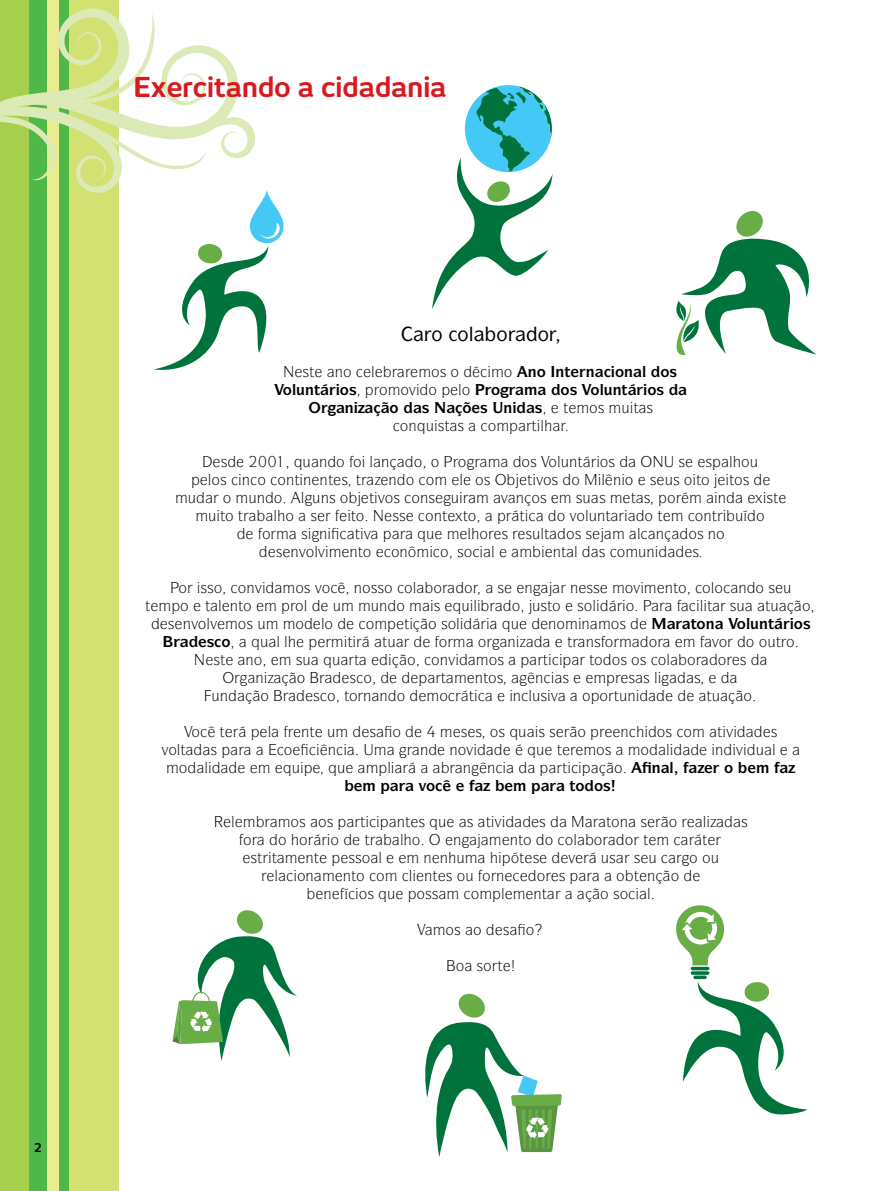
<style>
.page{position:relative;width:893px;height:1191px;background:#fff}
.page>*{position:absolute;margin:0;border:0;box-sizing:border-box;transform-origin:0 0}
.t1{font:700 27px "New June";color:#d71920}
.t2{font:500 19.5px "Itc Symbol";color:#000}
.t3{font:15px "Itc Symbol";color:#000}
.t4{font:700 15px "Itc Symbol";color:#000}
.t5{font:700 12px "New June";color:#000}
</style>
<div class="page">
<div style="left:0;top:0;width:84px;height:1191px;background:#50b848"></div>
<div style="left:0;top:0;width:29px;height:1191px;background:#a5cf4d"></div>
<div style="left:69px;top:0;width:50px;height:1191px;background:#d3e173"></div>
<div style="left:47px;top:0;width:12px;height:1191px;background:#eaec90"></div>
<svg style="left:432px;top:85px;width:120px;height:224px"></svg>
<svg style="left:676px;top:211px;width:140px;height:144px"></svg>
<svg style="left:0;top:8px;width:256px;height:185px"></svg>
<svg style="left:153px;top:189px;width:131px;height:181px"></svg>
<svg style="left:172px;top:905px;width:635px;height:252px"></svg>
<p class="t5" style="left:35px;top:1140px;width:9px">2</p>
<h1 class="t1" style="left:134px;top:72px;width:314px">Exercitando a cidadania</h1>
<h2 class="t2" style="left:431px;top:321px;width:78px">□ □● □</h2>
<p class="t3" style="left:371px;top:362px;width:5px">●</p>
<p class="t3" style="left:431px;top:362px;width:30px">□▲ □</p>
<p class="t3" style="left:504px;top:362px;width:92px">□ ■□ ■▼ ■</p>
<p class="t4" style="left:615px;top:361px;width:63px">□■ ● □▲</p>
<p class="t4" style="left:283px;top:379px;width:39px">□●◆■▼</p>
<p class="t3" style="left:379px;top:380px;width:60px">□□❖□</p>
<p class="t4" style="left:560px;top:379px;width:69px">□▲ □●◆■▼</p>
<p class="t3" style="left:589px;top:398px;width:65px">□▲ ◆▼ ▲</p>
<p class="t3" style="left:400px;top:416px;width:66px">□■❑◆ ▲▼ ▲</p>
<p class="t3" style="left:488px;top:416px;width:58px">□ ▼●</p>
<p class="t3" style="left:294px;top:452px;width:97px">❑◆■□ □ ●■</p>
<p class="t3" style="left:414px;top:452px;width:54px">□ □ □</p>
<p class="t3" style="left:522px;top:452px;width:95px">□▲ □●◆■▼ □▲</p>
<p class="t3" style="left:679px;top:452px;width:81px">▲ ▲ ●□◆</p>
<p class="t3" style="left:208px;top:470px;width:155px">●□▲ ■ □ □■▼ ■ ■▼ ▲ ▼</p>
<p class="t3" style="left:389px;top:470px;width:47px">■ □ □</p>
<p class="t3" style="left:459px;top:470px;width:33px">● □▲</p>
<p class="t3" style="left:527px;top:470px;width:54px">▼ ❖□▲ □</p>
<p class="t3" style="left:601px;top:470px;width:110px">● ■□ ▲ ◆▲ □▼□</p>
<p class="t3" style="left:729px;top:470px;width:22px">▼□▲</p>
<p class="t3" style="left:188px;top:488px;width:162px">◆ □ ◆■ □ ● ◆■▲ □</p>
<p class="t3" style="left:369px;top:488px;width:92px">▼ ❖□▲ □■▲ ◆</p>
<p class="t3" style="left:501px;top:488px;width:47px">❖■□▲</p>
<p class="t3" style="left:576px;top:488px;width:31px">▲◆ ▲</p>
<p class="t3" style="left:631px;top:488px;width:47px">▼ ▲ □</p>
<p class="t3" style="left:718px;top:488px;width:10px">■</p>
<p class="t3" style="left:208px;top:506px;width:37px">◆▼□ ▼</p>
<p class="t3" style="left:273px;top:506px;width:45px">● □ ▲</p>
<p class="t3" style="left:425px;top:506px;width:53px">□■▼ ▼□</p>
<p class="t3" style="left:520px;top:506px;width:93px">▼ □ ❖□●◆■▼</p>
<p class="t3" style="left:695px;top:506px;width:71px">□■▼ ◆ □</p>
<p class="t3" style="left:262px;top:524px;width:67px">□ ▲ ■</p>
<p class="t3" style="left:468px;top:524px;width:126px">● □ ▲ ▲◆●▼ □▲ ▲</p>
<p class="t3" style="left:688px;top:524px;width:38px">□▲ ■□</p>
<p class="t3" style="left:276px;top:542px;width:51px">▲ ■❖□●❖</p>
<p class="t3" style="left:350px;top:542px;width:23px">■▼□</p>
<p class="t3" style="left:440px;top:542px;width:34px">□ ▲□</p>
<p class="t3" style="left:491px;top:542px;width:5px">●</p>
<p class="t3" style="left:553px;top:542px;width:27px">■▼ ●</p>
<p class="t3" style="left:599px;top:542px;width:58px">▲ □ ◆■</p>
<p class="t3" style="left:178px;top:578px;width:85px">□ ▲▲□ □■❖</p>
<p class="t3" style="left:295px;top:578px;width:36px">□▲ ❖□</p>
<p class="t3" style="left:354px;top:578px;width:90px">■□▲▲□ □● □</p>
<p class="t3" style="left:524px;top:578px;width:10px">■</p>
<p class="t3" style="left:570px;top:578px;width:31px">■ ▲▲</p>
<p class="t3" style="left:665px;top:578px;width:128px">■▼□ □●□ ■ □ ▲ ◆</p>
<p class="t3" style="left:145px;top:596px;width:108px">▼ □ ▼●■▼□</p>
<p class="t3" style="left:333px;top:596px;width:74px">◆ ◆■ □</p>
<p class="t3" style="left:434px;top:596px;width:45px">▲ ❑◆●</p>
<p class="t3" style="left:512px;top:596px;width:86px">□ ◆▲▼□ ▲□●</p>
<p class="t3" style="left:700px;top:596px;width:46px">●▼ ▲◆</p>
<p class="t3" style="left:168px;top:614px;width:51px">▲ ■❖□●❖</p>
<p class="t3" style="left:238px;top:614px;width:29px">□▲ ◆</p>
<p class="t3" style="left:295px;top:614px;width:39px">□ ●□</p>
<p class="t3" style="left:428px;top:614px;width:33px">□ ▲□●</p>
<p class="t3" style="left:548px;top:614px;width:43px">■□ ■</p>
<p class="t4" style="left:691px;top:613px;width:25px">▼□■</p>
<p class="t4" style="left:737px;top:613px;width:39px">□●◆■▼</p>
<p class="t3" style="left:251px;top:632px;width:38px">❑◆ ● ●</p>
<p class="t3" style="left:347px;top:632px;width:50px">▼ ▼◆</p>
<p class="t3" style="left:508px;top:632px;width:10px">■</p>
<p class="t3" style="left:567px;top:632px;width:48px">▼ ■▲□</p>
<p class="t3" style="left:712px;top:632px;width:85px">❖□ □ □◆▼ □</p>
<p class="t3" style="left:296px;top:650px;width:65px">▲◆ ❑◆ ▼</p>
<p class="t3" style="left:407px;top:650px;width:50px">□ □■❖</p>
<p class="t3" style="left:589px;top:650px;width:108px">▼□ □▲ □▲ □● □</p>
<p class="t3" style="left:441px;top:668px;width:64px">▼ ■▼□▲</p>
<p class="t3" style="left:628px;top:668px;width:31px">▲ ▲ ●</p>
<p class="t3" style="left:313px;top:686px;width:94px">▲□ ▼□■■□</p>
<p class="t3" style="left:513px;top:686px;width:46px">■ ●◆▲❖</p>
<p class="t3" style="left:582px;top:686px;width:55px">□ □ ▼◆■</p>
<p class="t3" style="left:268px;top:722px;width:69px">● ■▼ ◆</p>
<p class="t3" style="left:426px;top:722px;width:131px">✔ ▲ ▲ □▲ ❑◆ ▲ ▲</p>
<p class="t3" style="left:657px;top:722px;width:37px">□▲ □</p>
<p class="t3" style="left:161px;top:740px;width:26px">❖□●▼</p>
<p class="t3" style="left:420px;top:740px;width:55px">■ ■□❖</p>
<p class="t3" style="left:527px;top:740px;width:36px">❑◆ ▼</p>
<p class="t3" style="left:715px;top:740px;width:62px">■❖◆●</p>
<p class="t3" style="left:387px;top:758px;width:5px">●</p>
<p class="t3" style="left:614px;top:758px;width:61px">□ ■ ●</p>
<p class="t4" style="left:570px;top:775px;width:43px">▼□ □▲</p>
<p class="t3" style="left:231px;top:812px;width:5px">●</p>
<p class="t3" style="left:291px;top:812px;width:44px">□▲ □▲</p>
<p class="t3" style="left:360px;top:812px;width:88px">▼ ■▼ ▲ ❑◆</p>
<p class="t3" style="left:467px;top:812px;width:36px">▲ ▼❖</p>
<p class="t3" style="left:606px;top:812px;width:42px">▼□■ ▲</p>
<p class="t3" style="left:243px;top:830px;width:66px">□ □ □</p>
<p class="t3" style="left:453px;top:830px;width:10px">■</p>
<p class="t3" style="left:510px;top:830px;width:94px">■▼□ □ □● □</p>
<p class="t3" style="left:251px;top:848px;width:28px">▲▼ ▼</p>
<p class="t3" style="left:348px;top:848px;width:35px">▲▲□ ●</p>
<p class="t3" style="left:423px;top:848px;width:43px">■■◆</p>
<p class="t3" style="left:568px;top:848px;width:90px">❖ ◆▲ ▲ ◆</p>
<p class="t3" style="left:689px;top:848px;width:31px">□ □◆</p>
<p class="t3" style="left:275px;top:866px;width:41px">● □■</p>
<p class="t3" style="left:343px;top:866px;width:43px">■▼□ □</p>
<p class="t3" style="left:409px;top:866px;width:97px">● ■▼ ▲ □◆ □■</p>
<p class="t3" style="left:616px;top:866px;width:65px">□▼■ □</p>
<p class="t3" style="left:324px;top:884px;width:73px">■ □▲ ❑◆</p>
<p class="t3" style="left:417px;top:884px;width:23px">□▲▲</p>
<p class="t3" style="left:600px;top:884px;width:30px">□ ▲□</p>
<p class="t3" style="left:647px;top:884px;width:5px">●</p>
<p class="t3" style="left:446px;top:920px;width:38px">□▲ □</p>
<p class="t3" style="left:456px;top:956px;width:48px">□ ▲□ ▼</p>
</div>
